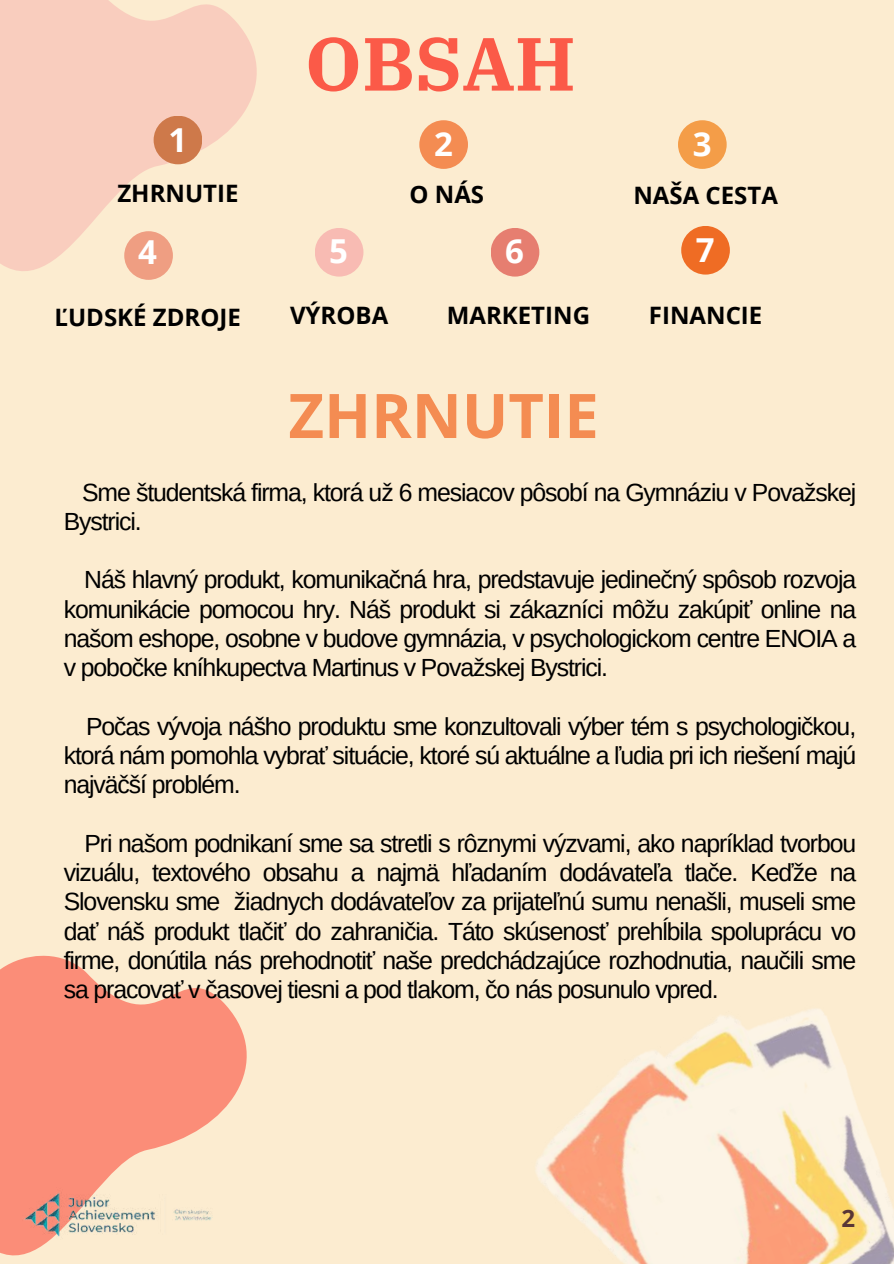
<style>
.page{position:relative;width:894px;height:1264px;background:#fff}
.page>*{position:absolute;margin:0;border:0;box-sizing:border-box;transform-origin:0 0}
.t1{font:700 75.15px "IBM Plex Serif";color:#fb5a48}
.t2{font:700 61.5px "Open Sans";color:#f48c52}
.t3{font:700 33px "Open Sans";color:#fff}
.t4{font:24.75px/29.2px "Arimo";letter-spacing:-.045em;color:#000;text-align:justify}
.t5{font:700 24px "Open Sans";color:#000}
.t6{font:700 24px "Open Sans";color:#593636}
</style>
<div class="page">
<div style="left:0;top:0;width:893px;height:1263px;background:#fcecd0"></div>
<img style="left:536px;top:1009px;width:357px;height:254px">
<svg style="left:0;top:955px;width:247px;height:301px;fill:#fb8d78"></svg>
<svg style="left:0;top:0;width:257px;height:280px;fill:#f9cdbe"></svg>
<div style="left:153px;top:116px;width:49px;height:48px;background:#ce794a;border-radius:50%"></div>
<div style="left:419px;top:120px;width:49px;height:49px;background:#f48c52;border-radius:50%"></div>
<div style="left:677px;top:120px;width:49px;height:49px;background:#f49d48;border-radius:50%"></div>
<div style="left:124px;top:231px;width:49px;height:49px;background:#ef9e82;border-radius:50%"></div>
<div style="left:315px;top:228px;width:48px;height:48px;background:#f8bbb3;border-radius:50%"></div>
<div style="left:490px;top:228px;width:49px;height:48px;background:#e67e70;border-radius:50%"></div>
<div style="left:681px;top:226px;width:48px;height:48px;background:#ef6c24;border-radius:50%"></div>
<img style="left:23px;top:1187px;width:189px;height:52px">
<h1 class="t1" style="left:305px;top:14px;width:272px">OBSAH</h1>
<h3 class="t3" style="left:168px;top:117px;width:20px">1</h3>
<h3 class="t3" style="left:434px;top:121px;width:20px">2</h3>
<h3 class="t3" style="left:692px;top:121px;width:20px">3</h3>
<p class="t5" style="left:117px;top:176px;width:123px">ZHRNUTIE</p>
<p class="t5" style="left:409px;top:177px;width:76px">O NÁS</p>
<p class="t5" style="left:633px;top:178px;width:146px">NAŠA CESTA</p>
<h3 class="t3" style="left:138px;top:229px;width:20px">4</h3>
<h3 class="t3" style="left:505px;top:227px;width:20px">6</h3>
<h3 class="t3" style="left:329px;top:227px;width:20px">5</h3>
<h3 class="t3" style="left:695px;top:227px;width:20px">7</h3>
<p class="t5" style="left:54px;top:300px;width:188px">ĽUDSKÉ ZDROJE</p>
<p class="t5" style="left:290px;top:298px;width:100px">VÝROBA</p>
<p class="t5" style="left:446px;top:298px;width:145px">MARKETING</p>
<p class="t5" style="left:648px;top:298px;width:115px">FINANCIE</p>
<h2 class="t2" style="left:288px;top:372px;width:312px">ZHRNUTIE</h2>
<p class="t4" style="left:64px;top:477px;width:793px;text-indent:18px">Sme študentská firma, ktorá už 6 mesiacov pôsobí na Gymnáziu v Považskej<br>Bystrici.</p>
<p class="t4" style="left:64px;top:565px;width:793px;text-indent:20px">Náš hlavný produkt, komunikačná hra, predstavuje jedinečný spôsob rozvoja komunikácie pomocou hry. Náš produkt si zákazníci môžu zakúpiť online na našom eshope, osobne v budove gymnázia, v psychologickom centre ENOIA a v pobočke kníhkupectva Martinus v Považskej Bystrici.</p>
<p class="t4" style="left:64px;top:711px;width:793px;text-indent:22px">Počas vývoja nášho produktu sme konzultovali výber tém s psychologičkou, ktorá nám pomohla vybrať situácie, ktoré sú aktuálne a ľudia pri ich riešení majú najväčší problém.</p>
<p class="t4" style="left:64px;top:828px;width:793px;text-indent:21px">Pri našom podnikaní sme sa stretli s rôznymi výzvami, ako napríklad tvorbou vizuálu, textového obsahu a najmä hľadaním dodávateľa tlače. Keďže na Slovensku sme žiadnych dodávateľov za prijateľnú sumu nenašli, museli sme dať náš produkt tlačiť do zahraničia. Táto skúsenosť prehĺbila spoluprácu vo firme, donútila nás prehodnotiť naše predchádzajúce rozhodnutia, naučili sme sa pracovať v časovej tiesni a pod tlakom, čo nás posunulo vpred.</p>
<p class="t6" style="left:841px;top:1201px;width:15px">2</p>
</div>
